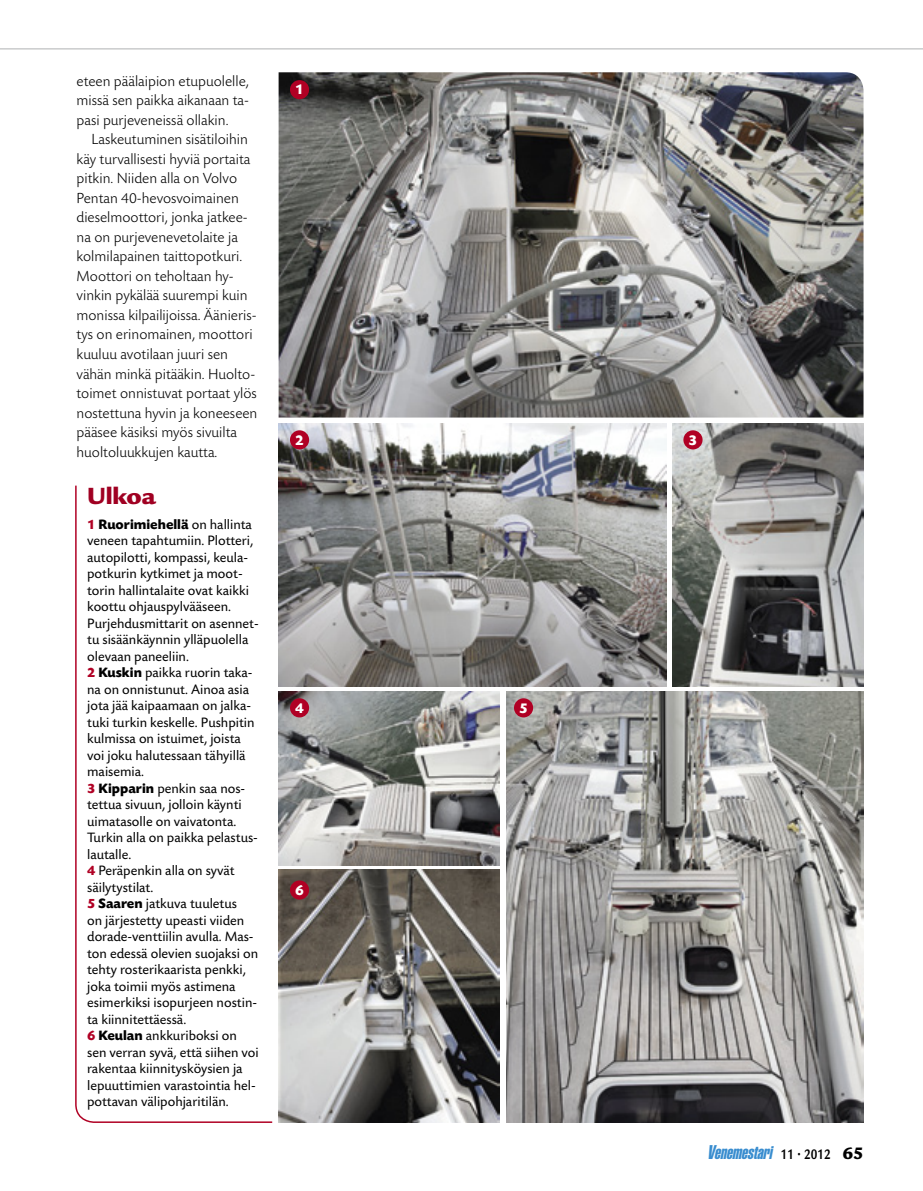
<style>
.page{position:relative;width:923px;height:1191px;background:#fff}
.page>*{position:absolute;margin:0;border:0;box-sizing:border-box;transform-origin:0 0}
.t1{font:900 25.5px "Legacy Sans Std";letter-spacing:-.01em;color:#a00022}
.t2{font:italic 18px "Helvetica LT Std Extra Comp";color:#398dcf}
.t3{font:300 15.3px/19.5px "Today SBOP";color:#000;text-align:justify}
.t4{font:700 15px "Today SBOP";color:#fff}
.t5{font:14.25px/16.5px "Today SBOP";color:#000}
.s1{font-weight:700;color:#b00024}
.s2{font-weight:700}
.s3{font-size:19.5px}
.s4{font-family:"Legacy Sans Std";font-weight:700;font-style:normal;font-size:15px;color:#000}
.s5{font-family:"Legacy Sans Std";font-weight:900;font-style:normal;color:#000}
</style>
<div class="page">
<hr style="left:0;top:48px;width:923px;height:1px;background:#b8babb">
<img style="left:279px;top:72px;width:584px;height:345px">
<img style="left:279px;top:423px;width:387px;height:264px">
<img style="left:672px;top:423px;width:191px;height:264px">
<img style="left:279px;top:870px;width:220px;height:253px">
<img style="left:279px;top:691px;width:220px;height:174px">
<img style="left:506px;top:691px;width:357px;height:432px">
<div style="left:290px;top:80px;width:19px;height:19px;background:#b00024;border-radius:50%"></div>
<div style="left:290px;top:430px;width:19px;height:19px;background:#b00024;border-radius:50%"></div>
<div style="left:290px;top:698px;width:19px;height:19px;background:#b00024;border-radius:50%"></div>
<div style="left:290px;top:880px;width:19px;height:19px;background:#b00024;border-radius:50%"></div>
<div style="left:683px;top:430px;width:19px;height:19px;background:#b00024;border-radius:50%"></div>
<div style="left:514px;top:698px;width:19px;height:19px;background:#b00024;border-radius:50%"></div>
<svg style="left:75px;top:485px;width:198px;height:638px"></svg>
<p class="t3" style="left:77px;top:72px;width:174px">eteen päälaipion etupuolelle, missä sen paikka aikanaan ta&shy;pasi purjeveneissä ollakin.</p>
<p class="t3" style="left:77px;top:130px;width:182px;text-align:left;text-indent:15px">Laskeutuminen sisätiloihin käy turvallisesti hyviä portaita pitkin. Niiden alla on Volvo<br>Pentan 40-hevosvoimainen dieselmoottori, jonka jatkee&shy;na on purjevenevetolaite ja kolmilapainen taittopotkuri.<br>Moottori on teholtaan hy&shy;vinkin pykälää suurempi kuin monissa kilpailijoissa. Äänieris&shy;tys on erinomainen, moottori kuuluu avotilaan juuri sen vähän minkä pitääkin. Huolto&shy;toimet onnistuvat portaat ylös nostettuna hyvin ja koneeseen pääsee käsiksi myös sivuilta huoltoluukkujen kautta.</p>
<h1 class="t1" style="left:87px;top:480px;width:71px">Ulkoa</h1>
<p class="t5" style="left:87px;top:516px;width:173px"><span class="s1">1</span> <span class="s2">Ruorimiehellä</span> on hallinta veneen tapahtumiin. Plotteri, autopilotti, kompassi, keula&shy;potkurin kytkimet ja moot&shy;torin hallintalaite ovat kaikki koottu ohjauspylvääseen.<br>Purjehdusmittarit on asennet&shy;tu sisäänkäynnin ylläpuolella olevaan paneeliin.<br><span class="s1">2</span> <span class="s2">Kuskin</span> paikka ruorin taka&shy;na on onnistunut. Ainoa asia jota jää kaipaamaan on jalka&shy;tuki turkin keskelle. Pushpitin kulmissa on istuimet, joista voi joku halutessaan tähyillä maisemia.<br><span class="s1">3</span> <span class="s2">Kipparin</span> penkin saa nos&shy;tettua sivuun, jolloin käynti uimatasolle on vaivatonta.<br>Turkin alla on paikka pelastus&shy;lautalle.<br><span class="s1">4</span> Peräpenkin alla on syvät säilytystilat.<br><span class="s1">5</span> <span class="s2">Saaren</span> jatkuva tuuletus<br>on järjestetty upeasti viiden dorade-venttiilin avulla. Mas&shy;ton edessä olevien suojaksi on tehty rosterikaarista penkki, joka toimii myös astimena esimerkiksi isopurjeen nostin&shy;ta kiinnitettäessä.<br><span class="s1">6</span> <span class="s2">Keulan</span> ankkuriboksi on sen verran syvä, että siihen voi rakentaa kiinnitysköysien ja lepuuttimien varastointia hel&shy;pottavan välipohjaritilän.</p>
<p class="t4" style="left:295px;top:81px;width:10px">1</p>
<p class="t4" style="left:295px;top:432px;width:10px">2</p>
<p class="t4" style="left:295px;top:699px;width:10px">4</p>
<p class="t4" style="left:295px;top:882px;width:10px">6</p>
<p class="t4" style="left:519px;top:699px;width:10px">5</p>
<p class="t4" style="left:688px;top:432px;width:10px">3</p>
<p class="t2" style="left:707px;top:1141px;width:158px"><span class="s3">V</span>enemestari <span class="s4">1 1 • 2 0 1 2</span> <span class="s5">6 5</span></p>
</div>
